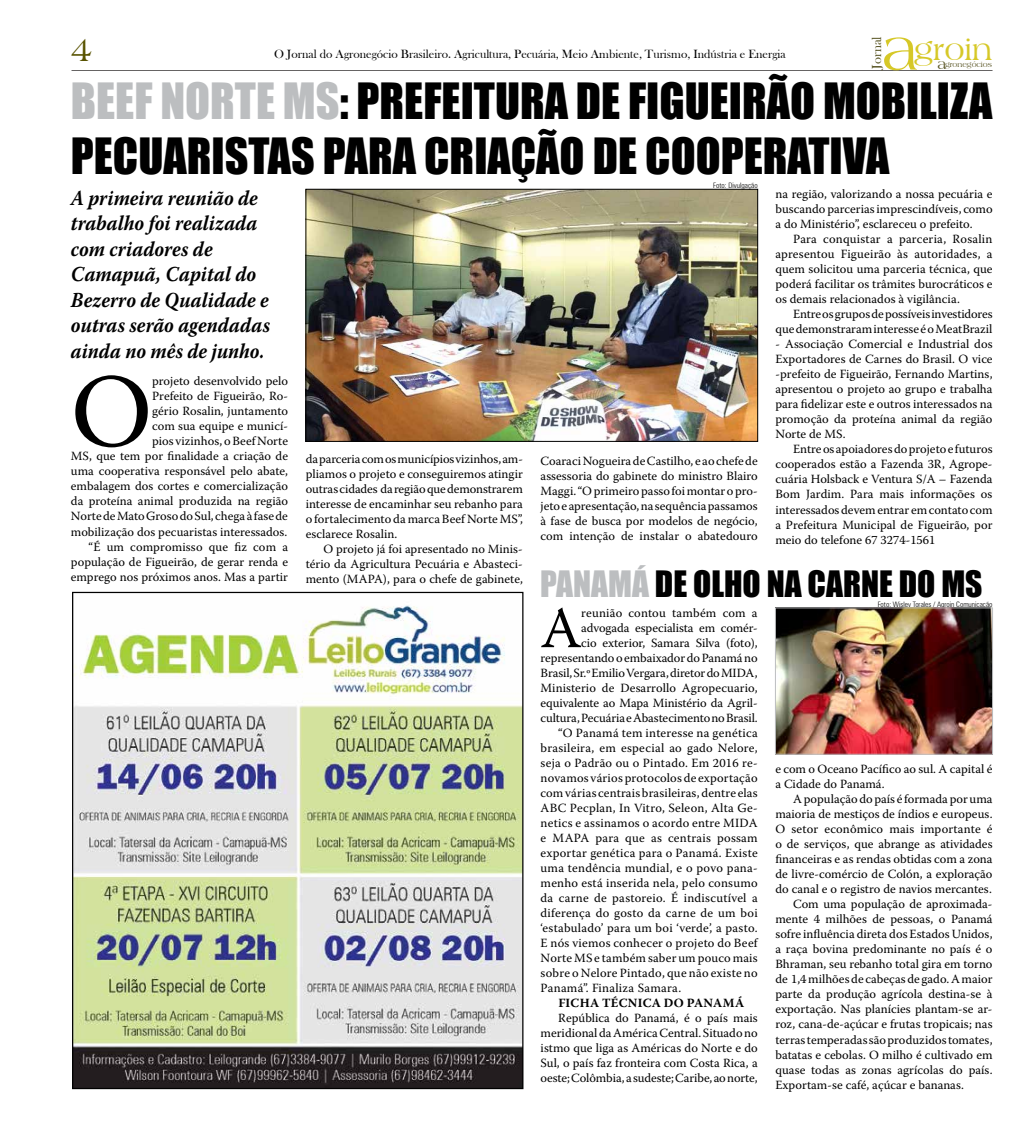
<style>
.page{position:relative;width:1028px;height:1124px;background:#fff}
.page>*{position:absolute;margin:0;border:0;box-sizing:border-box;transform-origin:0 0}
.t1{font:103.5px "Warnock Pro";color:#000}
.t2{font:58px "Warnock Pro";color:#000}
.t3{font:45.88px/55px "Impact";color:#000}
.t4{font:33.75px "Americana BT";color:#585300}
.t5{font:33.38px "Impact";color:#000}
.t6{font:31.25px "Americana BT";color:#d6c827}
.t7{font:italic 700 21.25px/25.5px "Warnock Pro";color:#000;scale:.9 1}
.t8{font:13.5px "Bask Old Face";color:#585423}
.t9{font:12.5px/15px "Warnock Pro";color:#000;text-align:justify}
.t10{font:12.5px "Warnock Pro";letter-spacing:.02em;color:#000}
.t11{font:12.5px "Warnock Pro";letter-spacing:.025em;color:#000}
.t12{font:700 12.5px "Warnock Pro";letter-spacing:.02em;color:#000}
.t13{font:12.25px "Bask Old Face";color:#000}
.t14{font:7.62px "Americana BT";color:#585423}
.t15{font:300 condensed 7.5px "Zurich BT";color:#000}
.s1{font-size:60px}
.s2{font-size:14.62px}
.s3{color:#bcbec0}
</style>
<div class="page">
<hr style="left:71px;top:70px;width:921px;height:1px;background:#221f1f">
<img style="left:308px;top:191px;width:448px;height:248px">
<div style="left:306px;top:189px;width:452px;height:252px;border:1px solid #000"></div>
<img style="left:74px;top:593px;width:447px;height:493px">
<img style="left:777px;top:609px;width:213px;height:143px">
<div style="left:775px;top:607px;width:217px;height:147px;border:1px solid #bcbec0"></div>
<h3 class="t4" style="left:71px;top:30px;width:23px">4</h3>
<p class="t13" style="left:274px;top:47px;width:513px">O Jornal do Agronegócio Brasileiro. Agricultura, Pecuária, Meio Ambiente, Turismo, Indústria e Energia</p>
<p class="t8" style="left:869px;top:68px;width:34px;rotate:-90deg">Jornal</p>
<h3 class="t6" style="left:881px;top:32px;width:112px"><span class="s1">a</span>groin</h3>
<p class="t14" style="left:937px;top:60px;width:56px"><span class="s2">a</span>gronegócios</p>
<h3 class="t3" style="left:71px;top:72px;width:923px"><span class="s3">BEEF NORTE MS</span>: PREFEITURA DE FIGUEIRÃO MOBILIZA<br>PECUARISTAS PARA CRIAÇÃO DE COOPERATIVA</h3>
<p class="t15" style="left:713px;top:180px;width:46px">Foto: Divulgação</p>
<p class="t9" style="left:775px;top:186px;width:219px">na região, valorizando a nossa pecuária e buscando parcerias imprescindíveis, como a do Ministério”, esclareceu o prefeito.</p>
<p class="t9" style="left:775px;top:231px;width:219px;text-indent:18px">Para conquistar a parceria, Rosalin apresentou Figueirão às autoridades, a quem solicitou uma parceria técnica, que poderá facilitar os trâmites burocráticos e os demais relacionados à vigilância.</p>
<p class="t9" style="left:775px;top:306px;width:219px;text-align:right">Entre os grupos de possíveis investidores que demonstraram interesse é o MeatBrazil</p>
<p class="t9" style="left:775px;top:336px;width:219px">- Associação Comercial e Industrial dos Exportadores de Carnes do Brasil. O vice -prefeito de Figueirão, Fernando Martins, apresentou o projeto ao grupo e trabalha para fidelizar este e outros interessados na promoção da proteína animal da região Norte de MS.</p>
<p class="t9" style="left:775px;top:441px;width:219px;text-indent:18px">Entre os apoiadores do projeto e futuros cooperados estão a Fazenda 3R, Agrope&shy;cuária Holsback e Ventura S/A – Fazenda Bom Jardim. Para mais informações os interessados devem entrar em contato com a Prefeitura Municipal de Figueirão, por meio do telefone 67 3274-1561</p>
<h3 class="t7" style="left:71px;top:185px;width:223px">A primeira reunião de trabalho foi realizada com criadores de<br>Camapuã, Capital do<br>Bezerro de Qualidade e outras serão agendadas ainda no mês de junho.</h3>
<h1 class="t1" style="left:71px;top:349px;width:74px">O</h1>
<p class="t9" style="left:71px;top:373px;width:219px;text-align:right">projeto desenvolvido pelo<br>Prefeito de Figueirão, Ro-<br>gério Rosalin, juntamento<br>com sua equipe e municí-<br>pios vizinhos, o Beef Norte<br>MS, que tem por finalidade a criação de uma cooperativa responsável pelo abate, embalagem dos cortes e comercialização da proteína animal produzida na região Norte de Mato Groso do Sul, chega à fase de mobilização dos pecuaristas interessados. “É um compromisso que fiz com a população de Figueirão, de gerar renda e emprego nos próximos anos. Mas a partir</p>
<p class="t9" style="left:306px;top:451px;width:219px">da parceria com os municípios vizinhos, am&shy;pliamos o projeto e conseguiremos atingir outras cidades da região que demonstrarem interesse de encaminhar seu rebanho para o fortalecimento da marca Beef Norte MS”, esclarece Rosalin.</p>
<p class="t9" style="left:306px;top:541px;width:219px;text-indent:18px">O projeto já foi apresentado no Minis&shy;tério da Agricultura Pecuária e Abasteci&shy;mento (MAPA), para o chefe de gabinete,</p>
<p class="t9" style="left:540px;top:453px;width:219px">Coaraci Nogueira de Castilho, e ao chefe de assessoria do gabinete do ministro Blairo Maggi. “O primeiro passo foi montar o pro&shy;jeto e apresentação, na sequência passamos à fase de busca por modelos de negócio, com intenção de instalar o abatedouro</p>
<h3 class="t5" style="left:540px;top:557px;width:442px"><span class="s3">PANAMÁ</span> DE OLHO NA CARNE DO MS</h3>
<h2 class="t2" style="left:540px;top:593px;width:43px">A</h2>
<p class="t9" style="left:581px;top:605px;width:178px">reunião contou também com a</p>
<p class="t9" style="left:581px;top:620px;width:178px">advogada especialista em comér-</p>
<p class="t9" style="left:581px;top:635px;width:178px">cio exterior, Samara Silva (foto),</p>
<p class="t9" style="left:540px;top:650px;width:219px">representando o embaixador do Panamá no</p>
<p class="t9" style="left:540px;top:665px;width:219px">Brasil, Sr.º Emilio Vergara, diretor do MIDA,</p>
<p class="t9" style="left:540px;top:680px;width:219px">Ministerio de Desarrollo Agropecuario,</p>
<p class="t9" style="left:540px;top:695px;width:219px">equivalente ao Mapa Ministério da Agril-</p>
<p class="t9" style="left:540px;top:710px;width:219px">cultura, Pecuária e Abastecimento no Brasil.</p>
<p class="t10" style="left:558px;top:725px;width:201px">“O Panamá tem interesse na genética</p>
<p class="t10" style="left:540px;top:740px;width:219px">brasileira, em especial ao gado Nelore,</p>
<p class="t10" style="left:540px;top:755px;width:219px">seja o Padrão ou o Pintado. Em 2016 re-</p>
<p class="t9" style="left:540px;top:770px;width:219px">novamos vários protocolos de exportação</p>
<p class="t9" style="left:540px;top:785px;width:219px">com várias centrais brasileiras, dentre elas</p>
<p class="t11" style="left:540px;top:800px;width:219px">ABC Pecplan, In Vitro, Seleon, Alta Ge-</p>
<p class="t10" style="left:540px;top:815px;width:219px">netics e assinamos o acordo entre MIDA</p>
<p class="t10" style="left:540px;top:830px;width:219px">e MAPA para que as centrais possam</p>
<p class="t10" style="left:540px;top:845px;width:219px">exportar genética para o Panamá. Existe</p>
<p class="t10" style="left:540px;top:860px;width:219px">uma tendência mundial, e o povo pana-</p>
<p class="t10" style="left:540px;top:875px;width:219px">menho está inserida nela, pelo consumo</p>
<p class="t10" style="left:540px;top:890px;width:219px">da carne de pastoreio. É indiscutível a</p>
<p class="t10" style="left:540px;top:905px;width:219px">diferença do gosto da carne de um boi</p>
<p class="t10" style="left:540px;top:920px;width:219px">‘estabulado’ para um boi ‘verde’, a pasto.</p>
<p class="t10" style="left:540px;top:935px;width:219px">E nós viemos conhecer o projeto do Beef</p>
<p class="t9" style="left:540px;top:950px;width:219px">Norte MS e também saber um pouco mais</p>
<p class="t10" style="left:540px;top:965px;width:219px">sobre o Nelore Pintado, que não existe no</p>
<p class="t10" style="left:540px;top:980px;width:142px">Panamá”. Finaliza Samara.</p>
<p class="t12" style="left:558px;top:995px;width:187px">FICHA TÉCNICA DO PANAMÁ</p>
<p class="t9" style="left:540px;top:1010px;width:219px;text-indent:18px">República do Panamá, é o país mais meridional da América Central. Situado no istmo que liga as Américas do Norte e do Sul, o país faz fronteira com Costa Rica, a oeste; Colômbia, a sudeste; Caribe, ao norte,</p>
<p class="t15" style="left:877px;top:599px;width:116px">Foto: Wisley Torales / Agroin Comunicação</p>
<p class="t9" style="left:775px;top:761px;width:219px">e com o Oceano Pacífico ao sul. A capital é a Cidade do Panamá.</p>
<p class="t9" style="left:793px;top:791px;width:201px">A população do país é formada por uma</p>
<p class="t9" style="left:775px;top:806px;width:219px">maioria de mestiços de índios e europeus.</p>
<p class="t9" style="left:775px;top:821px;width:219px">O setor econômico mais importante é</p>
<p class="t9" style="left:775px;top:836px;width:219px">o de serviços, que abrange as atividades</p>
<p class="t9" style="left:775px;top:851px;width:219px">financeiras e as rendas obtidas com a zona</p>
<p class="t9" style="left:775px;top:866px;width:219px">de livre-comércio de Colón, a exploração</p>
<p class="t9" style="left:775px;top:881px;width:218px">do canal e o registro de navios mercantes.</p>
<p class="t9" style="left:793px;top:896px;width:201px">Com uma população de aproximada-</p>
<p class="t9" style="left:775px;top:911px;width:219px">mente 4 milhões de pessoas, o Panamá</p>
<p class="t9" style="left:775px;top:926px;width:219px">sofre influência direta dos Estados Unidos,</p>
<p class="t9" style="left:775px;top:941px;width:219px">a raça bovina predominante no país é o</p>
<p class="t9" style="left:775px;top:956px;width:219px">Bhraman, seu rebanho total gira em torno</p>
<p class="t9" style="left:775px;top:971px;width:219px">de 1,4 milhões de cabeças de gado. A maior</p>
<p class="t9" style="left:775px;top:986px;width:219px">parte da produção agrícola destina-se à</p>
<p class="t9" style="left:775px;top:1001px;width:219px">exportação. Nas planícies plantam-se ar-</p>
<p class="t9" style="left:775px;top:1016px;width:219px">roz, cana-de-açúcar e frutas tropicais; nas</p>
<p class="t9" style="left:775px;top:1031px;width:219px">terras temperadas são produzidos tomates,</p>
<p class="t9" style="left:775px;top:1046px;width:219px">batatas e cebolas. O milho é cultivado em</p>
<p class="t9" style="left:775px;top:1061px;width:219px">quase todas as zonas agrícolas do país.</p>
<p class="t9" style="left:775px;top:1076px;width:190px">Exportam-se café, açúcar e bananas.</p>
</div>
